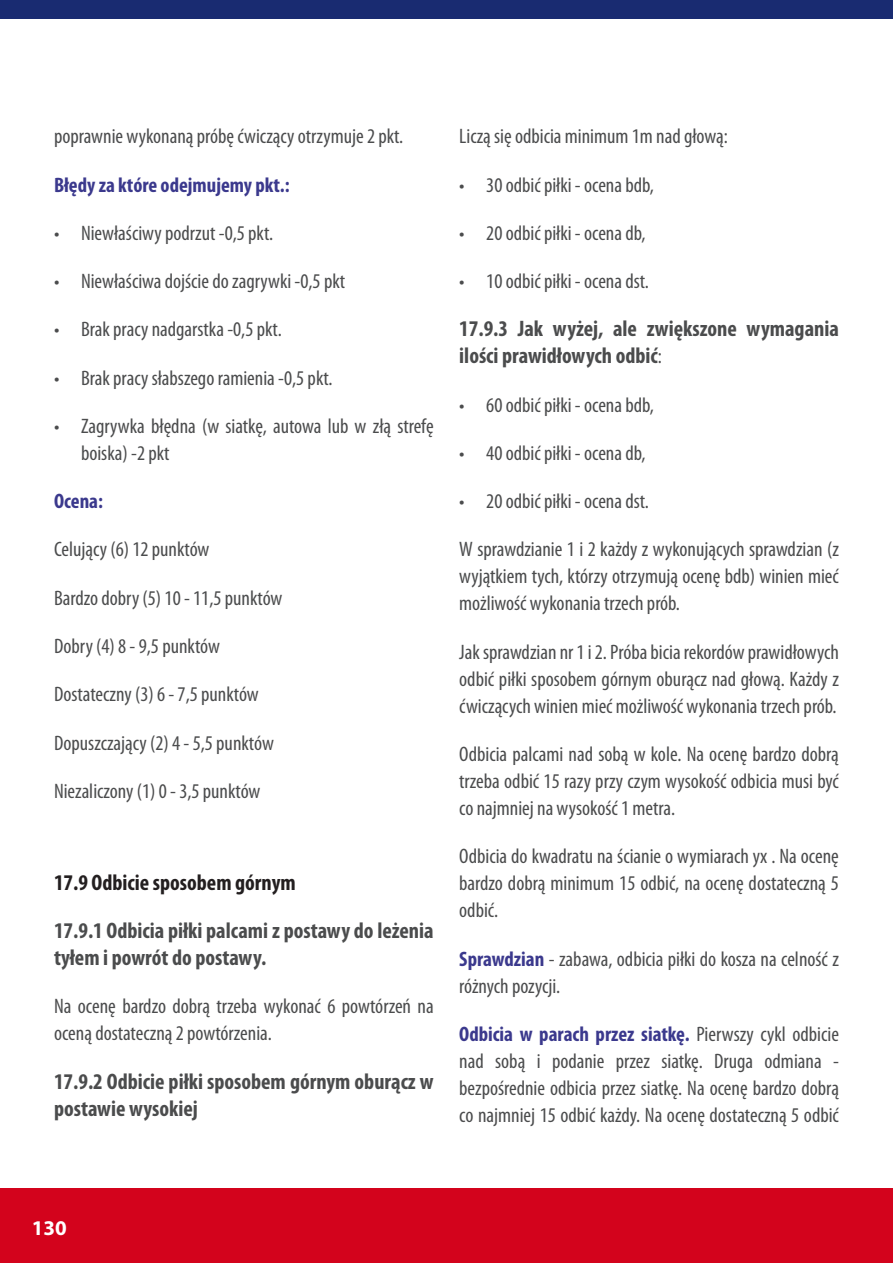
<style>
.page{position:relative;width:893px;height:1263px;background:#fff}
.page>*{position:absolute;margin:0;border:0;box-sizing:border-box;transform-origin:0 0}
.treść{font:700 condensed 22.5px/27px "Myriad Pro";color:#4b4c4d}
.naglowki_w_tekscie{font:700 condensed 22.5px "Myriad Pro";color:#231f20}
.treść-2{font:condensed 21px/27px "Myriad Pro";color:#4b4c4d;text-align:justify}
.treść-3{font:700 condensed 21px "Myriad Pro";color:#3b398d}
.t1{font:700 21px "Myriad Pro";color:#fff}
.s1{font-weight:400;font-size:21px}
.s2{font-weight:700;color:#3b398d}
</style>
<div class="page">
<div style="left:0;top:1188px;width:893px;height:75px;background:#d3031c"></div>
<div style="left:0;top:0;width:893px;height:18px;background:#192b71"></div>
<hr style="left:892px;top:1188px;width:1px;height:75px;background:#4b4c4d">
<p class="treść-2" style="left:54px;top:123px;width:351px">poprawnie wykonaną próbę ćwiczący otrzymuje 2 pkt.</p>
<p class="treść-3" style="left:54px;top:171px;width:237px">Błędy za które odejmujemy pkt.:</p>
<p class="treść-2" style="left:81px;top:219px;width:194px">Niewłaściwy podrzut -0,5 pkt.</p>
<p class="treść-2" style="left:81px;top:267px;width:266px">Niewłaściwa dojście do zagrywki -0,5 pkt</p>
<p class="treść-2" style="left:81px;top:316px;width:202px">Brak pracy nadgarstka -0,5 pkt.</p>
<p class="treść-2" style="left:81px;top:364px;width:253px">Brak pracy słabszego ramienia -0,5 pkt.</p>
<p class="treść-2" style="left:81px;top:412px;width:354px">Zagrywka błędna (w siatkę, autowa lub w złą strefę boiska) -2 pkt</p>
<p class="treść-3" style="left:54px;top:488px;width:51px">Ocena:</p>
<p class="treść-2" style="left:54px;top:536px;width:157px">Celujący (6) 12 punktów</p>
<p class="treść-2" style="left:54px;top:584px;width:230px">Bardzo dobry (5) 10 - 11,5 punktów</p>
<p class="treść-2" style="left:54px;top:632px;width:167px">Dobry (4) 8 - 9,5 punktów</p>
<p class="treść-2" style="left:54px;top:680px;width:206px">Dostateczny (3) 6 - 7,5 punktów</p>
<p class="treść-2" style="left:54px;top:729px;width:221px">Dopuszczający (2) 4 - 5,5 punktów</p>
<p class="treść-2" style="left:54px;top:777px;width:208px">Niezaliczony (1) 0 - 3,5 punktów</p>
<p class="treść-2" style="left:54px;top:219px;width:7px">•</p>
<p class="treść-2" style="left:54px;top:267px;width:7px">•</p>
<p class="treść-2" style="left:54px;top:316px;width:7px">•</p>
<p class="treść-2" style="left:54px;top:364px;width:7px">•</p>
<p class="treść-2" style="left:54px;top:412px;width:7px">•</p>
<p class="naglowki_w_tekscie" style="left:54px;top:868px;width:243px">17.9 Odbicie sposobem górnym</p>
<p class="treść" style="left:54px;top:917px;width:381px">17.9.1 Odbicia piłki palcami z postawy do leżenia tyłem i powrót do postawy.</p>
<p class="treść-2" style="left:54px;top:993px;width:381px">Na ocenę bardzo dobrą trzeba wykonać 6 powtórzeń na oceną dostateczną 2 powtórzenia.</p>
<p class="treść" style="left:54px;top:1067px;width:381px">17.9.2 Odbicie piłki sposobem górnym oburącz w postawie wysokiej</p>
<p class="treść-2" style="left:459px;top:123px;width:270px">Liczą się odbicia minimum 1m nad głową:</p>
<p class="treść-2" style="left:486px;top:171px;width:169px">30 odbić piłki - ocena bdb,</p>
<p class="treść-2" style="left:486px;top:219px;width:161px">20 odbić piłki - ocena db,</p>
<p class="treść-2" style="left:486px;top:267px;width:164px">10 odbić piłki - ocena dst.</p>
<p class="treść" style="left:459px;top:315px;width:381px">17.9.3 Jak wyżej, ale zwiększone wymagania ilości prawidłowych odbić<span class="s1">:</span></p>
<p class="treść-2" style="left:486px;top:391px;width:169px">60 odbić piłki - ocena bdb,</p>
<p class="treść-2" style="left:486px;top:439px;width:161px">40 odbić piłki - ocena db,</p>
<p class="treść-2" style="left:486px;top:487px;width:164px">20 odbić piłki - ocena dst.</p>
<p class="treść-2" style="left:459px;top:536px;width:381px">W sprawdzianie 1 i 2 każdy z wykonujących sprawdzian (z wyjątkiem tych, którzy otrzymują ocenę bdb) winien mieć możliwość wykonania trzech prób.</p>
<p class="treść-2" style="left:459px;top:638px;width:381px">Jak sprawdzian nr 1 i 2. Próba bicia rekordów prawidłowych odbić piłki sposobem górnym oburącz nad głową. Każdy z ćwiczących winien mieć możliwość wykonania trzech prób.</p>
<p class="treść-2" style="left:459px;top:740px;width:381px">Odbicia palcami nad sobą w kole. Na ocenę bardzo dobrą trzeba odbić 15 razy przy czym wysokość odbicia musi być co najmniej na wysokość 1 metra.</p>
<p class="treść-2" style="left:459px;top:842px;width:381px">Odbicia do kwadratu na ścianie o wymiarach yx . Na ocenę bardzo dobrą minimum 15 odbić, na ocenę dostateczną 5 odbić.</p>
<p class="treść-2" style="left:459px;top:945px;width:381px"><span class="s2">Sprawdzian</span> - zabawa, odbicia piłki do kosza na celność z różnych pozycji.</p>
<p class="treść-2" style="left:459px;top:1020px;width:381px"><span class="s2">Odbicia w parach przez siatkę.</span> Pierwszy cykl odbicie nad sobą i podanie przez siatkę. Druga odmiana - bezpośrednie odbicia przez siatkę. Na ocenę bardzo dobrą co najmniej 15 odbić każdy. Na ocenę dostateczną 5 odbić</p>
<p class="treść-2" style="left:459px;top:171px;width:7px">•</p>
<p class="treść-2" style="left:459px;top:219px;width:7px">•</p>
<p class="treść-2" style="left:459px;top:267px;width:7px">•</p>
<p class="treść-2" style="left:459px;top:391px;width:7px">•</p>
<p class="treść-2" style="left:459px;top:439px;width:7px">•</p>
<p class="treść-2" style="left:459px;top:487px;width:7px">•</p>
<p class="t1" style="left:32px;top:1214px;width:36px">130</p>
</div>
